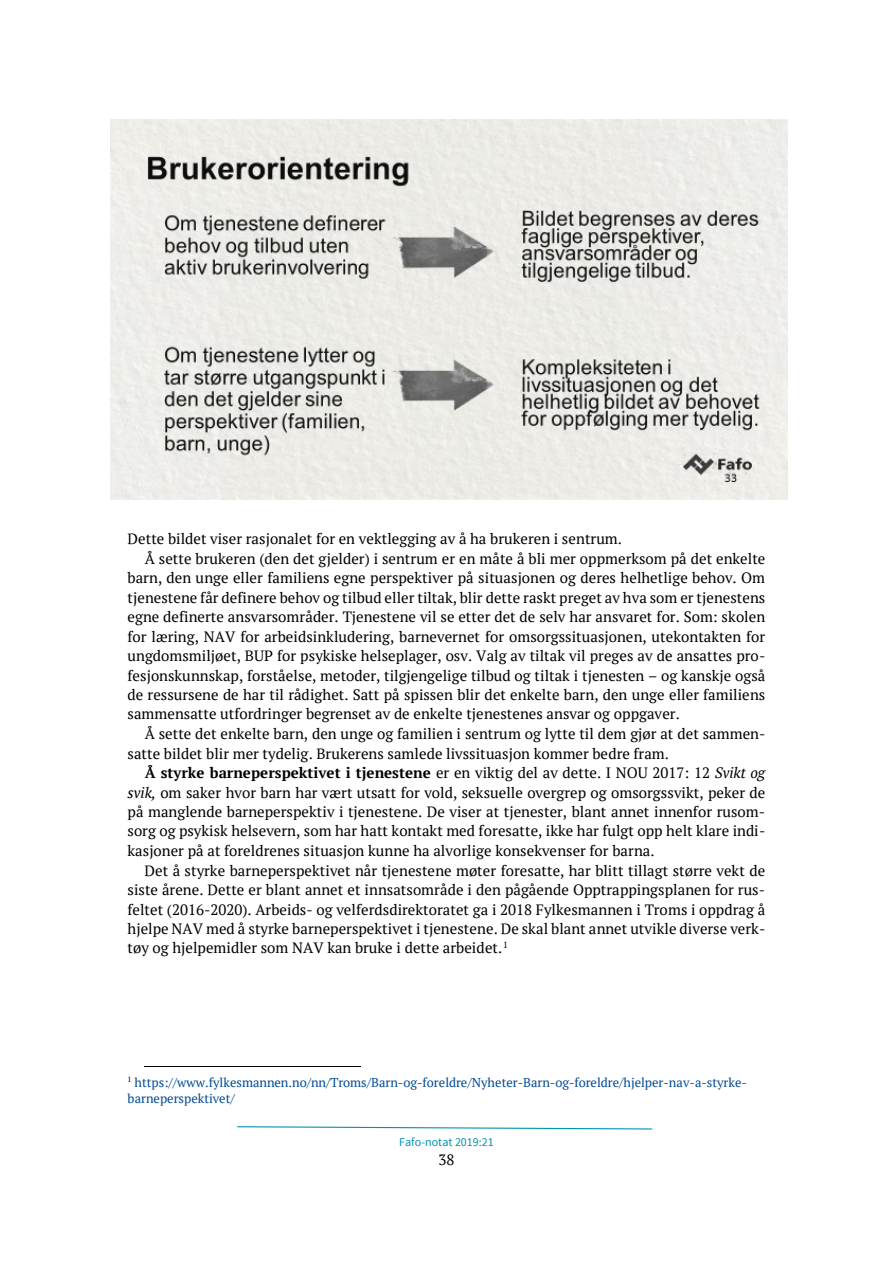
<style>
.page{position:relative;width:893px;height:1263px;background:#fff}
.page>*{position:absolute;margin:0;border:0;box-sizing:border-box;transform-origin:0 0}
.t1{font:15px/19.5px "PT Serif";color:#000;text-align:justify}
.t2{font:12.75px/15.9px "PT Serif";color:#004a93}
.t3{font:12px "Source Sans Pro";letter-spacing:-.005em;color:#0093b2}
.s1{font-weight:700}
.s2{font-style:italic}
</style>
<div class="page">
<svg style="left:237px;top:1126px;width:416px;height:4px"></svg>
<hr style="left:145px;top:1066px;width:216px;height:1px;background:#000">
<img style="left:111px;top:119px;width:676px;height:381px">
<p class="t1" style="left:128px;top:529px;width:496px">Dette bildet viser rasjonalet for en vektlegging av å ha brukeren i sentrum.</p>
<p class="t1" style="left:128px;top:548px;width:639px;text-indent:17px">Å sette brukeren (den det gjelder) i sentrum er en måte å bli mer oppmerksom på det enkelte barn, den unge eller familiens egne perspektiver på situasjonen og deres helhetlige behov. Om tjenestene får definere behov og tilbud eller tiltak, blir dette raskt preget av hva som er tjenestens egne definerte ansvarsområder. Tjenestene vil se etter det de selv har ansvaret for. Som: skolen for læring, NAV for arbeidsinkludering, barnevernet for omsorgssituasjonen, utekontakten for ungdomsmiljøet, BUP for psykiske helseplager, osv. Valg av tiltak vil preges av de ansattes pro&shy;fesjonskunnskap, forståelse, metoder, tilgjengelige tilbud og tiltak i tjenesten – og kanskje også de ressursene de har til rådighet. Satt på spissen blir det enkelte barn, den unge eller familiens sammensatte utfordringer begrenset av de enkelte tjenestenes ansvar og oppgaver.</p>
<p class="t1" style="left:128px;top:724px;width:639px;text-indent:17px">Å sette det enkelte barn, den unge og familien i sentrum og lytte til dem gjør at det sammen&shy;satte bildet blir mer tydelig. Brukerens samlede livssituasjon kommer bedre fram.</p>
<p class="t1" style="left:128px;top:763px;width:639px;text-indent:17px"><span class="s1">Å styrke barneperspektivet i tjenestene</span> er en viktig del av dette. I NOU 2017: 12 <span class="s2">Svikt og svik,</span> om saker hvor barn har vært utsatt for vold, seksuelle overgrep og omsorgssvikt, peker de på manglende barneperspektiv i tjenestene. De viser at tjenester, blant annet innenfor rusom&shy;sorg og psykisk helsevern, som har hatt kontakt med foresatte, ikke har fulgt opp helt klare indi&shy;kasjoner på at foreldrenes situasjon kunne ha alvorlige konsekvenser for barna.</p>
<p class="t1" style="left:128px;top:860px;width:639px;text-indent:17px">Det å styrke barneperspektivet når tjenestene møter foresatte, har blitt tillagt større vekt de siste årene. Dette er blant annet et innsatsområde i den pågående Opptrappingsplanen for rus&shy;feltet (2016-2020). Arbeids- og velferdsdirektoratet ga i 2018 Fylkesmannen i Troms i oppdrag å hjelpe NAV med å styrke barneperspektivet i tjenestene. De skal blant annet utvikle diverse verk&shy;tøy og hjelpemidler som NAV kan bruke i dette arbeidet.<sup>1</sup></p>
<p class="t2" style="left:128px;top:1074px;width:621px"><sup>1</sup> https://www.fylkesmannen.no/nn/Troms/Barn-og-foreldre/Nyheter-Barn-og-foreldre/hjelper-nav-a-styrke&shy;barneperspektivet/</p>
<p class="t3" style="left:399px;top:1135px;width:96px">Fafo-notat 2019:21</p>
<p class="t1" style="left:438px;top:1150px;width:17px">38</p>
</div>
